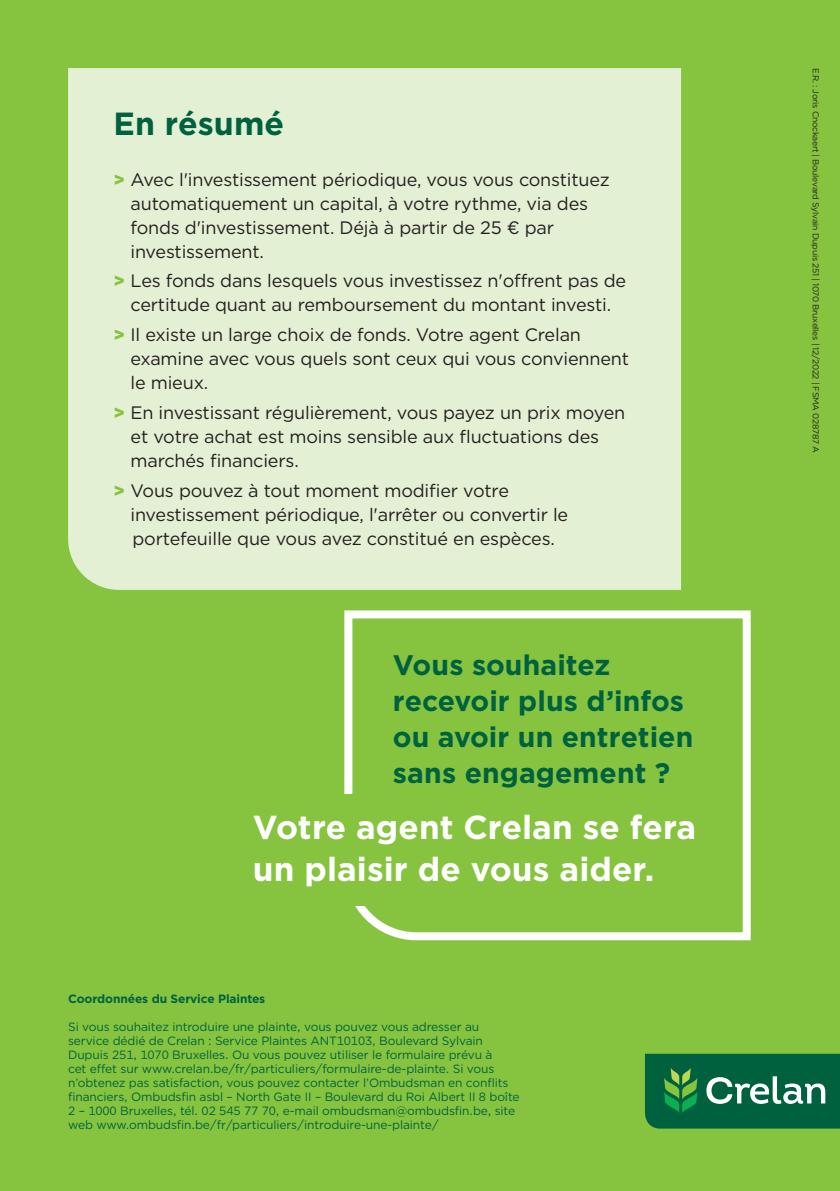
<style>
.page{position:relative;width:840px;height:1191px;background:#fff}
.page>*{position:absolute;margin:0;border:0;box-sizing:border-box;transform-origin:0 0}
.Titel_nummer{font:700 33.2px/42.4px "Gotham";color:#fff}
.Titel_nummer-2{font:700 32px "Gotham";letter-spacing:.005em;color:#00613f}
.Titel_nummer-3{font:700 28.2px/36.2px "Gotham";color:#00613f}
.t1{font:18px/24px "Gotham";letter-spacing:-.01em;color:#231f20}
.Titel{font:12px/14px "Gotham";letter-spacing:-.01em;color:#00613f}
.Titel-2{font:700 12px "Gotham";letter-spacing:-.01em;color:#00613f}
.Body{font:8.6px "Gotham";letter-spacing:-.03em;color:#231f20}
.s1{font-weight:900;color:#86c43f}
</style>
<div class="page">
<div style="left:0;top:0;width:839px;height:1191px;background:#86c43f"></div>
<svg style="left:645px;top:1053px;width:194px;height:75px;background:#1b734f"></svg>
<div style="left:68px;top:68px;width:612px;height:522px;background:#e3f0d4"></div>
<svg style="left:344px;top:610px;width:407px;height:331px"></svg>
<div style="left:232px;top:794px;width:498px;height:111px;background:#86c43f"></div>
<p class="Titel_nummer-2" style="left:113px;top:103px;width:172px">En résumé</p>
<p class="t1" style="left:130px;top:167px;width:480px;text-indent:-17px"><span class="s1">&gt;</span> Avec l'investissement périodique, vous vous constituez automatiquement un capital, à votre rythme, via des fonds d'investissement. Déjà à partir de 25 € par investissement.</p>
<p class="t1" style="left:113px;top:269px;width:514px;text-align:center"><span class="s1">&gt;</span> Les fonds dans lesquels vous investissez n'offrent pas de certitude quant au remboursement du montant investi.</p>
<p class="t1" style="left:130px;top:322px;width:500px;text-indent:-17px"><span class="s1">&gt;</span> Il existe un large choix de fonds. Votre agent Crelan examine avec vous quels sont ceux qui vous conviennent le mieux.</p>
<p class="t1" style="left:130px;top:400px;width:496px;text-indent:-17px"><span class="s1">&gt;</span> En investissant régulièrement, vous payez un prix moyen et votre achat est moins sensible aux fluctuations des marchés financiers.</p>
<p class="t1" style="left:130px;top:478px;width:439px;text-indent:-17px"><span class="s1">&gt;</span> Vous pouvez à tout moment modifier votre investissement périodique, l'arrêter ou convertir le portefeuille que vous avez constitué en espèces.</p>
<p class="Titel_nummer-3" style="left:393px;top:646px;width:302px">Vous souhaitez recevoir plus d’infos ou avoir un entretien sans engagement ?</p>
<p class="Titel_nummer" style="left:253px;top:805px;width:444px">Votre agent Crelan se fera un plaisir de vous aider.</p>
<p class="Titel-2" style="left:68px;top:990px;width:199px">Coordonnées du Service Plaintes</p>
<p class="Titel" style="left:68px;top:1019px;width:453px">Si vous souhaitez introduire une plainte, vous pouvez vous adresser au service dédié de Crelan : Service Plaintes ANT10103, Boulevard Sylvain Dupuis 251, 1070 Bruxelles. Ou vous pouvez utiliser le formulaire prévu à<br>cet effet sur www.crelan.be/fr/particuliers/formulaire-de-plainte. Si vous n’obtenez pas satisfaction, vous pouvez contacter l’Ombudsman en conflits financiers, Ombudsfin asbl – North Gate II – Boulevard du Roi Albert II 8 boîte 2 – 1000 Bruxelles, tél. 02 545 77 70, e-mail ombudsman@ombudsfin.be, site web www.ombudsfin.be/fr/particuliers/introduire-une-plainte/</p>
<p class="Body" style="left:821px;top:68px;width:386px;rotate:90deg">E.R. : Joris Cnockaert | Boulevard Sylvain Dupuis 251 | 1070 Bruxelles | 12/2022 | FSMA 028787 A</p>
</div>
